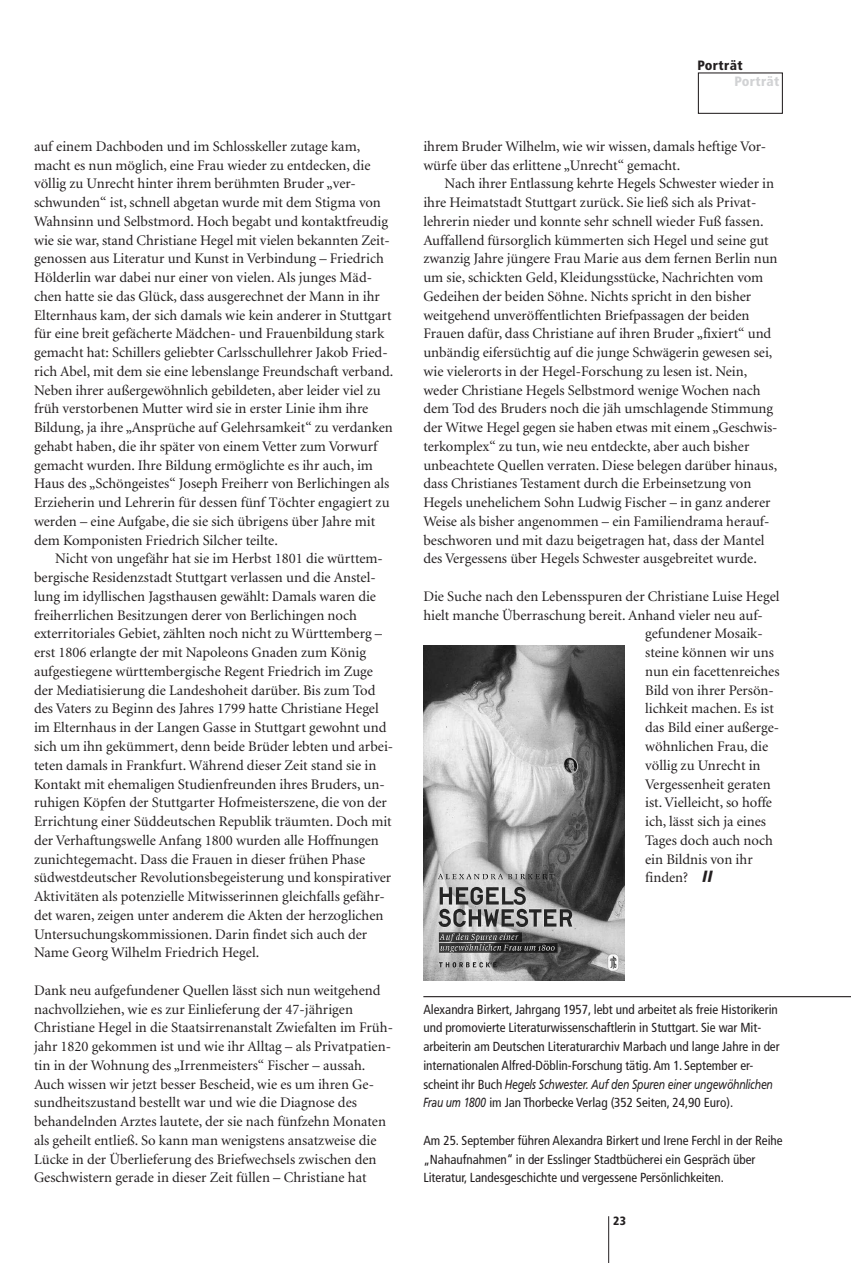
<style>
.page{position:relative;width:851px;height:1263px;background:#fff}
.page>*{position:absolute;margin:0;border:0;box-sizing:border-box;transform-origin:0 0}
.t1{font:italic 900 15px "Frutiger BQ";color:#231f20}
.t2{font:14.7px/18.8px "Minion";color:#231f20}
.t3{font:900 condensed 13.5px "Frutiger";letter-spacing:.025em;color:#231f20}
.t4{font:900 condensed 13.5px "Frutiger";letter-spacing:.025em;color:#d1d2d4}
.t5{font:condensed 13.2px/18.8px "Frutiger";color:#231f20}
.t6{font:italic 13.2px "Frutiger BQ";letter-spacing:.02em;color:#231f20;scale:.78 1}
.t7{font:900 condensed 12px "Frutiger";color:#231f20}
.s1{font-family:"Frutiger";font-style:normal;font-stretch:condensed}
.s2{font-family:"Frutiger BQ";font-style:italic;font-stretch:normal}
</style>
<div class="page">
<hr style="left:608px;top:1216px;width:1px;height:47px;background:#231f20">
<hr style="left:423px;top:996px;width:427px;height:1px;background:#231f20">
<div style="left:697px;top:72px;width:85px;height:42px;border:1px solid #231f20"></div>
<img style="left:423px;top:645px;width:201px;height:335px">
<p class="t2" style="left:34px;top:138px;width:361px">auf einem Dachboden und im Schlosskeller zutage kam, macht es nun möglich, eine Frau wieder zu entdecken, die völlig zu Unrecht hinter ihrem berühmten Bruder „ver&shy;schwunden“ ist, schnell abgetan wurde mit dem Stigma von Wahnsinn und Selbstmord. Hoch begabt und kontaktfreudig wie sie war, stand Christiane Hegel mit vielen bekannten Zeit&shy;genossen aus Literatur und Kunst in Verbindung – Friedrich Hölderlin war dabei nur einer von vielen. Als junges Mäd&shy;chen hatte sie das Glück, dass ausgerechnet der Mann in ihr Elternhaus kam, der sich damals wie kein anderer in Stuttgart für eine breit gefächerte Mädchen- und Frauenbildung stark gemacht hat: Schillers geliebter Carlsschullehrer Jakob Fried&shy;rich Abel, mit dem sie eine lebenslange Freundschaft verband.<br>Neben ihrer außergewöhnlich gebildeten, aber leider viel zu früh verstorbenen Mutter wird sie in erster Linie ihm ihre Bildung, ja ihre „Ansprüche auf Gelehrsamkeit“ zu verdanken gehabt haben, die ihr später von einem Vetter zum Vorwurf gemacht wurden. Ihre Bildung ermöglichte es ihr auch, im Haus des „Schöngeistes“ Joseph Freiherr von Berlichingen als Erzieherin und Lehrerin für dessen fünf Töchter engagiert zu werden – eine Aufgabe, die sie sich übrigens über Jahre mit dem Komponisten Friedrich Silcher teilte.</p>
<p class="t2" style="left:34px;top:550px;width:360px;text-indent:21px">Nicht von ungefähr hat sie im Herbst 1801 die württem&shy;bergische Residenzstadt Stuttgart verlassen und die Anstel&shy;lung im idyllischen Jagsthausen gewählt: Damals waren die freiherrlichen Besitzungen derer von Berlichingen noch exterritoriales Gebiet, zählten noch nicht zu Württemberg – erst 1806 erlangte der mit Napoleons Gnaden zum König aufgestiegene württembergische Regent Friedrich im Zuge der Mediatisierung die Landeshoheit darüber. Bis zum Tod des Vaters zu Beginn des Jahres 1799 hatte Christiane Hegel im Elternhaus in der Langen Gasse in Stuttgart gewohnt und sich um ihn gekümmert, denn beide Brüder lebten und arbei&shy;teten damals in Frankfurt. Während dieser Zeit stand sie in Kontakt mit ehemaligen Studienfreunden ihres Bruders, un&shy;ruhigen Köpfen der Stuttgarter Hofmeisterszene, die von der Errichtung einer Süddeutschen Republik träumten. Doch mit der Verhaftungswelle Anfang 1800 wurden alle Hoffnungen zunichtegemacht. Dass die Frauen in dieser frühen Phase südwestdeutscher Revolutionsbegeisterung und konspirativer Aktivitäten als potenzielle Mitwisserinnen gleichfalls gefähr&shy;det waren, zeigen unter anderem die Akten der herzoglichen Untersuchungskommissionen. Darin findet sich auch der Name Georg Wilhelm Friedrich Hegel.</p>
<p class="t2" style="left:34px;top:982px;width:360px">Dank neu aufgefundener Quellen lässt sich nun weitgehend nachvollziehen, wie es zur Einlieferung der 47-jährigen Christiane Hegel in die Staatsirrenanstalt Zwiefalten im Früh&shy;jahr 1820 gekommen ist und wie ihr Alltag – als Privatpatien&shy;tin in der Wohnung des „Irrenmeisters“ Fischer – aussah.<br>Auch wissen wir jetzt besser Bescheid, wie es um ihren Ge&shy;sundheitszustand bestellt war und wie die Diagnose des behandelnden Arztes lautete, der sie nach fünfzehn Monaten als geheilt entließ. So kann man wenigstens ansatzweise die Lücke in der Überlieferung des Briefwechsels zwischen den Geschwistern gerade in dieser Zeit füllen – Christiane hat</p>
<p class="t3" style="left:697px;top:60px;width:47px">Porträt</p>
<p class="t4" style="left:734px;top:75px;width:47px">Porträt</p>
<p class="t2" style="left:423px;top:138px;width:344px">ihrem Bruder Wilhelm, wie wir wissen, damals heftige Vor&shy;würfe über das erlittene „Unrecht“ gemacht.</p>
<p class="t2" style="left:423px;top:175px;width:356px;text-indent:21px">Nach ihrer Entlassung kehrte Hegels Schwester wieder in ihre Heimatstadt Stuttgart zurück. Sie ließ sich als Privat&shy;lehrerin nieder und konnte sehr schnell wieder Fuß fassen.<br>Auffallend fürsorglich kümmerten sich Hegel und seine gut zwanzig Jahre jüngere Frau Marie aus dem fernen Berlin nun um sie, schickten Geld, Kleidungsstücke, Nachrichten vom Gedeihen der beiden Söhne. Nichts spricht in den bisher weitgehend unveröffentlichten Briefpassagen der beiden Frauen dafür, dass Christiane auf ihren Bruder „fixiert“ und unbändig eifersüchtig auf die junge Schwägerin gewesen sei, wie vielerorts in der Hegel-Forschung zu lesen ist. Nein, weder Christiane Hegels Selbstmord wenige Wochen nach dem Tod des Bruders noch die jäh umschlagende Stimmung der Witwe Hegel gegen sie haben etwas mit einem „Geschwis&shy;terkomplex“ zu tun, wie neu entdeckte, aber auch bisher unbeachtete Quellen verraten. Diese belegen darüber hinaus, dass Christianes Testament durch die Erbeinsetzung von Hegels unehelichem Sohn Ludwig Fischer – in ganz anderer Weise als bisher angenommen – ein Familiendrama herauf&shy;beschworen und mit dazu beigetragen hat, dass der Mantel des Vergessens über Hegels Schwester ausgebreitet wurde.</p>
<p class="t2" style="left:423px;top:588px;width:357px">Die Suche nach den Lebensspuren der Christiane Luise Hegel</p>
<p class="t2" style="left:423px;top:607px;width:341px">hielt manche Überraschung bereit. Anhand vieler neu auf-</p>
<p class="t2" style="left:645px;top:625px;width:119px">gefundener Mosaik-</p>
<p class="t2" style="left:645px;top:644px;width:130px">steine können wir uns</p>
<p class="t2" style="left:645px;top:663px;width:136px">nun ein facettenreiches</p>
<p class="t2" style="left:645px;top:682px;width:130px">Bild von ihrer Persön-</p>
<p class="t2" style="left:645px;top:700px;width:130px">lichkeit machen. Es ist</p>
<p class="t2" style="left:645px;top:719px;width:136px">das Bild einer außerge-</p>
<p class="t2" style="left:645px;top:738px;width:125px">wöhnlichen Frau, die</p>
<p class="t2" style="left:645px;top:757px;width:117px">völlig zu Unrecht in</p>
<p class="t2" style="left:645px;top:775px;width:127px">Vergessenheit geraten</p>
<p class="t2" style="left:645px;top:794px;width:128px">ist.Vielleicht, so hoffe</p>
<p class="t2" style="left:645px;top:813px;width:122px">ich, lässt sich ja eines</p>
<p class="t2" style="left:645px;top:832px;width:129px">Tages doch auch noch</p>
<p class="t2" style="left:645px;top:850px;width:109px">ein Bildnis von ihr</p>
<p class="t2" style="left:645px;top:869px;width:44px">finden?</p>
<p class="t1" style="left:702px;top:869px;width:11px">ll</p>
<p class="t5" style="left:423px;top:1001px;width:358px">Alexandra Birkert, Jahrgang 1957, lebt und arbeitet als freie Historikerin und promovierte Literaturwissenschaftlerin in Stuttgart. Sie war Mit&shy;arbeiterin am Deutschen Literaturarchiv Marbach und lange Jahre in der internationalen Alfred-Döblin-Forschung tätig. Am 1. September er-</p>
<p class="t6" style="left:423px;top:1076px;width:449px"><span class="s1">scheint ihr Buch</span> Hegels Schwester. Auf den Spuren einer ungewöhnlichen</p>
<p class="t5" style="left:423px;top:1094px;width:311px"><span class="s2">Frau um 1800</span> im Jan Thorbecke Verlag (352 Seiten, 24,90 Euro).</p>
<p class="t5" style="left:423px;top:1132px;width:361px">Am 25. September führen Alexandra Birkert und Irene Ferchl in der Reihe „Nahaufnahmen“ in der Esslinger Stadtbücherei ein Gespräch über<br>Literatur, Landesgeschichte und vergessene Persönlichkeiten.</p>
<p class="t7" style="left:613px;top:1216px;width:14px">23</p>
</div>
